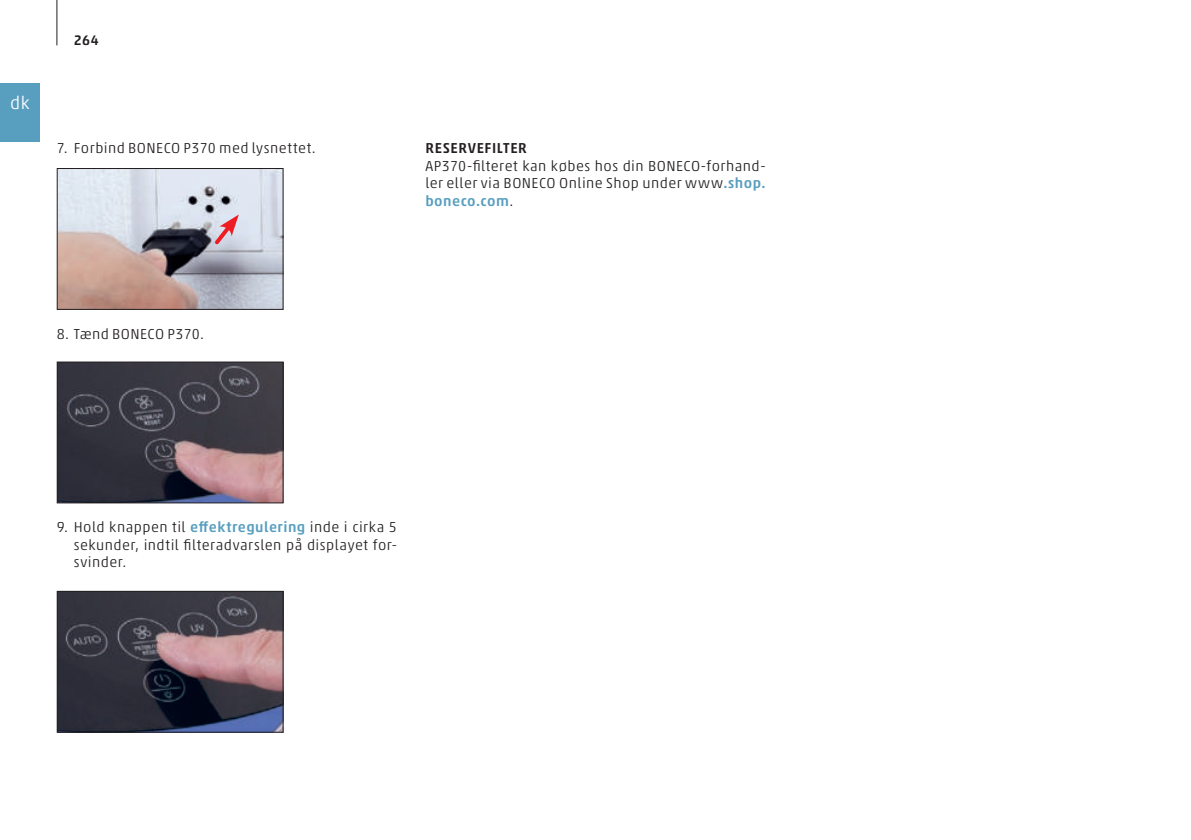
<style>
.page{position:relative;width:1191px;height:840px;background:#fff}
.page>*{position:absolute;margin:0;border:0;box-sizing:border-box;transform-origin:0 0}
.t1{font:300 18px "Akko W1 G";color:#fff}
.t2{font:300 14.6px/17.6px "Akko W1 G";letter-spacing:.03em;color:#231f20;text-align:justify}
.t3{font:500 14.6px "Akko W1 G";letter-spacing:.045em;color:#231f20}
.t4{font:500 14px "Akko W1 G";color:#231f20}
.s1{font-weight:500;color:#589ebf}
</style>
<div class="page">
<div style="left:0;top:83px;width:40px;height:59px;background:#589ebf"></div>
<hr style="left:57px;top:0;width:1px;height:45px;background:#231f20">
<img style="left:59px;top:170px;width:222px;height:138px">
<div style="left:57px;top:168px;width:226px;height:142px;border:1px solid #231f20"></div>
<svg style="left:211px;top:214px;width:28px;height:34px"></svg>
<img style="left:59px;top:363px;width:222px;height:138px">
<div style="left:57px;top:361px;width:226px;height:142px;border:1px solid #231f20"></div>
<img style="left:59px;top:592px;width:222px;height:138px">
<div style="left:57px;top:590px;width:226px;height:142px;border:1px solid #231f20"></div>
<p class="t1" style="left:10px;top:92px;width:21px">dk</p>
<p class="t4" style="left:74px;top:32px;width:26px">264</p>
<p class="t2" style="left:57px;top:139px;width:261px">7. Forbind BONECO P370 med lysnettet.</p>
<p class="t2" style="left:57px;top:324px;width:149px">8. Tænd BONECO P370.</p>
<p class="t3" style="left:425px;top:139px;width:103px">RESERVEFILTER</p>
<p class="t2" style="left:425px;top:157px;width:342px">AP370-filteret kan købes hos din BONECO-forhand&shy;ler eller via BONECO Online Shop under www<span class="s1">.shop. boneco.com</span>.</p>
<p class="t2" style="left:74px;top:518px;width:325px;text-indent:-17px">9. Hold knappen til <span class="s1">effektregulering</span> inde i cirka 5 sekunder, indtil filteradvarslen på displayet for&shy;svinder.</p>
</div>
